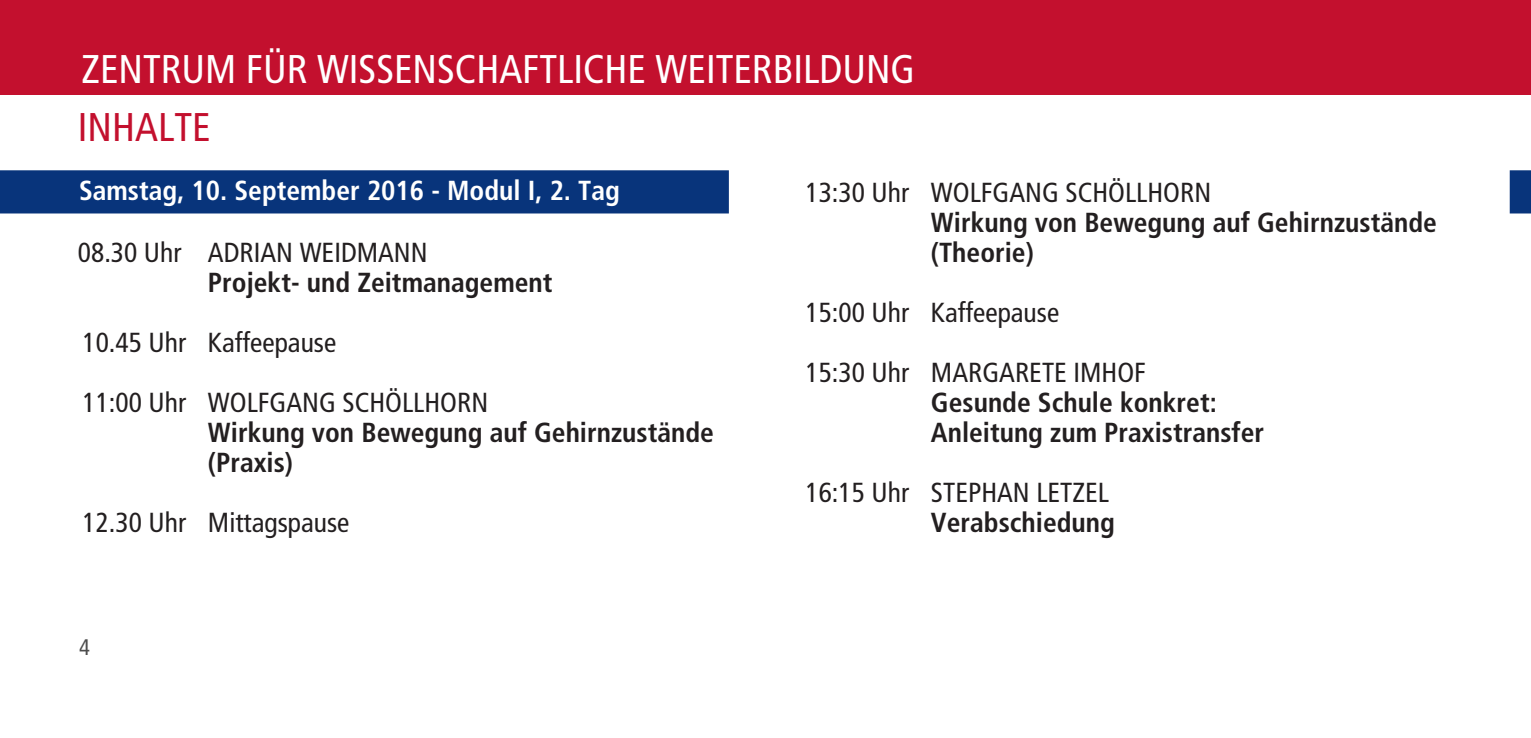
<style>
.page{position:relative;width:1531px;height:738px;background:#fff}
.page>*{position:absolute;margin:0;border:0;box-sizing:border-box;transform-origin:0 0}
.t1{font:condensed 40px "Frutiger LT";color:#fff}
.t2{font:condensed 40px "Frutiger LT";color:#c3102e}
.t3{font:condensed 27.5px/60px "Frutiger LT";color:#231f20}
.t4{font:700 condensed 27.5px/30px "Frutiger LT";color:#231f20}
.t5{font:700 condensed 27.5px "Frutiger LT";color:#fff}
.t6{font:condensed 22.5px "Frutiger LT";color:#4d4d4d}
</style>
<div class="page">
<div style="left:0;top:0;width:1509px;height:94px;background:#c3102e"></div>
<div style="left:1509px;top:0;width:22px;height:94px;background:#c3102e"></div>
<svg style="left:1509px;top:170px;width:22px;height:43px"></svg>
<div style="left:0;top:170px;width:729px;height:43px;background:#08347b"></div>
<h1 class="t1" style="left:81px;top:46px;width:835px">ZENTRUM FÜR WISSENSCHAFTLICHE WEITERBILDUNG</h1>
<h1 class="t2" style="left:78px;top:104px;width:20px">INHALTE</h1>
<p class="t5" style="left:79px;top:174px;width:542px">Samstag, 10. September 2016 - Modul I, 2. Tag</p>
<p class="t3" style="left:78px;top:222px;width:126px">08.30 UHR ADRIAN</p>
<p class="t3" style="left:300px;top:222px;width:17px">WEIDMANN</p>
<p class="t4" style="left:208px;top:267px;width:346px">Projekt- und Zeitmanagement</p>
<p class="t3" style="left:83px;top:312px;width:255px">10.45 UHR KAFFEEPAUSE<br>11:00 UHR WOLFGANG</p>
<p class="t3" style="left:342px;top:372px;width:147px">SCHÖLLHORN</p>
<p class="t4" style="left:208px;top:417px;width:507px">Wirkung von Bewegung auf Gehirnzustände (Praxis)</p>
<p class="t3" style="left:83px;top:492px;width:268px">12.30 UHR M ITTAGSPAUSE</p>
<p class="t6" style="left:79px;top:634px;width:12px">4</p>
<p class="t3" style="left:805px;top:162px;width:180px">13:30 UHR WOLFGANG</p>
<p class="t3" style="left:1065px;top:162px;width:147px">SCHÖLLHORN</p>
<p class="t4" style="left:931px;top:207px;width:507px">Wirkung von Bewegung auf Gehirnzustände (Theorie)</p>
<p class="t3" style="left:805px;top:282px;width:255px">15:00 UHR KAFFEEPAUSE<br>15:30 UHR MARGARETE</p>
<p class="t3" style="left:1073px;top:342px;width:74px">IMHOF</p>
<p class="t4" style="left:931px;top:387px;width:335px">Gesunde Schule konkret:<br>Anleitung zum Praxistransfer</p>
<p class="t3" style="left:805px;top:462px;width:141px">16:15 UHR STEPHAN</p>
<p class="t3" style="left:1036px;top:462px;width:74px">LETZEL</p>
<p class="t4" style="left:931px;top:507px;width:185px">Verabschiedung</p>
</div>
